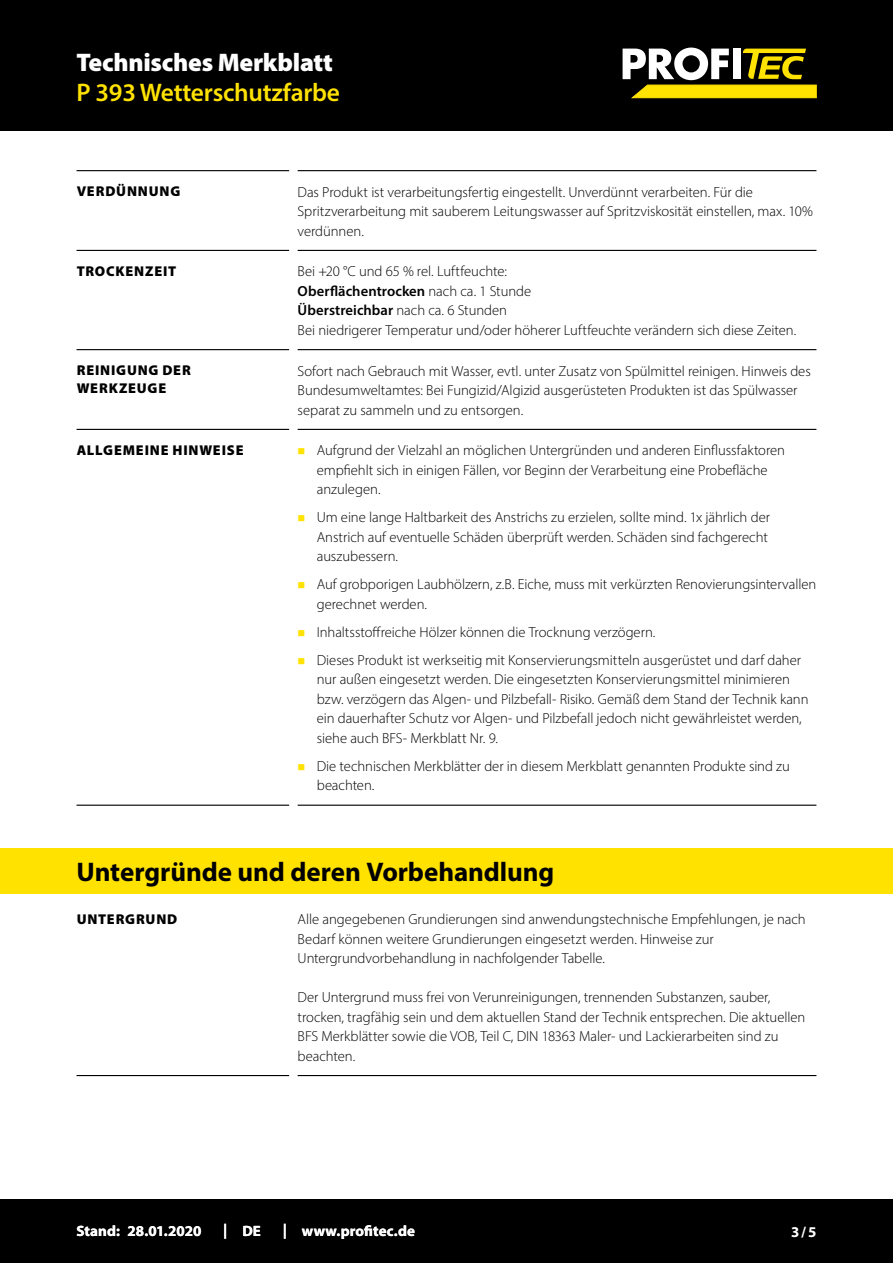
<style>
.page{position:relative;width:893px;height:1263px;background:#fff}
.page>*{position:absolute;margin:0;border:0;box-sizing:border-box;transform-origin:0 0}
.CB_AF_Kapitel_Uebers{font:700 27px "Myriad Pro";letter-spacing:-.005em;color:#000}
.CB_AF_Kopf_Produktna{font:600 25.5px "Myriad Pro";letter-spacing:-.01em;color:#ffe200}
.CB_AF_Kopf_TM{font:900 25.5px "Myriad Pro";letter-spacing:-.01em;color:#fff}
.CB_AF_Fuß_Stand_link{font:700 15px "Myriad Pro";letter-spacing:.005em;color:#fff}
.CB_AF_Text_Standard{font:300 14.7px/19.5px "Myriad Pro";letter-spacing:-.005em;color:#000}
.CB_AF_Abschnitt_Uebe{font:900 14.25px/18px "Myriad Pro";letter-spacing:.06em;color:#000}
.s1{font-weight:600}
</style>
<div class="page">
<div style="left:0;top:0;width:893px;height:131px;background:#000"></div>
<div style="left:0;top:1199px;width:893px;height:64px;background:#000"></div>
<hr style="left:77px;top:170px;width:212px;height:1px;background:#000">
<hr style="left:298px;top:170px;width:518px;height:1px;background:#000">
<hr style="left:77px;top:250px;width:212px;height:1px;background:#000">
<hr style="left:298px;top:250px;width:518px;height:1px;background:#000">
<hr style="left:77px;top:349px;width:212px;height:1px;background:#000">
<hr style="left:298px;top:349px;width:518px;height:1px;background:#000">
<hr style="left:77px;top:429px;width:212px;height:1px;background:#000">
<hr style="left:298px;top:429px;width:518px;height:1px;background:#000">
<hr style="left:77px;top:805px;width:212px;height:1px;background:#000">
<hr style="left:298px;top:805px;width:518px;height:1px;background:#000">
<hr style="left:77px;top:1075px;width:212px;height:1px;background:#000">
<hr style="left:298px;top:1075px;width:518px;height:1px;background:#000">
<div style="left:0;top:848px;width:893px;height:46px;background:#ffe200"></div>
<svg style="left:623px;top:48px;width:193px;height:50px"></svg>
<p class="CB_AF_Kopf_TM" style="left:77px;top:46px;width:258px">Technisches Merkblatt</p>
<p class="CB_AF_Kopf_Produktna" style="left:77px;top:76px;width:265px">P 393 Wetterschutzfarbe</p>
<p class="CB_AF_Abschnitt_Uebe" style="left:77px;top:182px;width:105px">VERDÜNNUNG</p>
<p class="CB_AF_Text_Standard" style="left:298px;top:182px;width:517px">Das Produkt ist verarbeitungsfertig eingestellt. Unverdünnt verarbeiten. Für die<br>Spritzverarbeitung mit sauberem Leitungswasser auf Spritzviskosität einstellen, max. 10% verdünnen.</p>
<p class="CB_AF_Abschnitt_Uebe" style="left:77px;top:262px;width:101px">TROCKENZEIT</p>
<p class="CB_AF_Text_Standard" style="left:298px;top:261px;width:500px">Bei +20 °C und 65 % rel. Luftfeuchte:<br><span class="s1">Oberflächentrocken</span> nach ca. 1 Stunde<br><span class="s1">Überstreichbar</span> nach ca. 6 Stunden<br>Bei niedrigerer Temperatur und/oder höherer Luftfeuchte verändern sich diese Zeiten.</p>
<p class="CB_AF_Abschnitt_Uebe" style="left:77px;top:361px;width:116px">REINIGUNG DER<br>WERKZEUGE</p>
<p class="CB_AF_Text_Standard" style="left:298px;top:361px;width:515px">Sofort nach Gebrauch mit Wasser, evtl. unter Zusatz von Spülmittel reinigen. Hinweis des<br>Bundesumweltamtes: Bei Fungizid/Algizid ausgerüsteten Produkten ist das Spülwasser separat zu sammeln und zu entsorgen.</p>
<p class="CB_AF_Abschnitt_Uebe" style="left:77px;top:441px;width:168px">ALLGEMEINE HINWEISE</p>
<p class="CB_AF_Text_Standard" style="left:317px;top:440px;width:470px">Aufgrund der Vielzahl an möglichen Untergründen und anderen Einflussfaktoren empfiehlt sich in einigen Fällen, vor Beginn der Verarbeitung eine Probefläche anzulegen.</p>
<p class="CB_AF_Text_Standard" style="left:317px;top:507px;width:455px">Um eine lange Haltbarkeit des Anstrichs zu erzielen, sollte mind. 1x jährlich der<br>Anstrich auf eventuelle Schäden überprüft werden. Schäden sind fachgerecht auszubessern.</p>
<p class="CB_AF_Text_Standard" style="left:317px;top:574px;width:501px">Auf grobporigen Laubhölzern, z.B. Eiche, muss mit verkürzten Renovierungsintervallen gerechnet werden.</p>
<p class="CB_AF_Text_Standard" style="left:317px;top:622px;width:340px">Inhaltsstoffreiche Hölzer können die Trocknung verzögern.</p>
<p class="CB_AF_Text_Standard" style="left:317px;top:650px;width:493px">Dieses Produkt ist werkseitig mit Konservierungsmitteln ausgerüstet und darf daher nur außen eingesetzt werden. Die eingesetzten Konservierungsmittel minimieren bzw. verzögern das Algen- und Pilzbefall- Risiko. Gemäß dem Stand der Technik kann ein dauerhafter Schutz vor Algen- und Pilzbefall jedoch nicht gewährleistet werden, siehe auch BFS- Merkblatt Nr. 9.</p>
<p class="CB_AF_Text_Standard" style="left:317px;top:756px;width:475px">Die technischen Merkblätter der in diesem Merkblatt genannten Produkte sind zu beachten.</p>
<p class="CB_AF_Kapitel_Uebers" style="left:77px;top:854px;width:479px">Untergründe und deren Vorbehandlung</p>
<p class="CB_AF_Abschnitt_Uebe" style="left:77px;top:909px;width:102px">UNTERGRUND</p>
<p class="CB_AF_Text_Standard" style="left:298px;top:909px;width:510px">Alle angegebenen Grundierungen sind anwendungstechnische Empfehlungen, je nach<br>Bedarf können weitere Grundierungen eingesetzt werden. Hinweise zur<br>Untergrundvorbehandlung in nachfolgender Tabelle.</p>
<p class="CB_AF_Text_Standard" style="left:298px;top:987px;width:509px">Der Untergrund muss frei von Verunreinigungen, trennenden Substanzen, sauber, trocken, tragfähig sein und dem aktuellen Stand der Technik entsprechen. Die aktuellen BFS Merkblätter sowie die VOB, Teil C, DIN 18363 Maler- und Lackierarbeiten sind zu beachten.</p>
<p class="CB_AF_Fuß_Stand_link" style="left:77px;top:1221px;width:45px">Stand:</p>
<p class="CB_AF_Fuß_Stand_link" style="left:128px;top:1221px;width:75px">28.01.2020</p>
<p class="CB_AF_Fuß_Stand_link" style="left:223px;top:1220px;width:6px">|</p>
<p class="CB_AF_Fuß_Stand_link" style="left:242px;top:1221px;width:20px">DE</p>
<p class="CB_AF_Fuß_Stand_link" style="left:283px;top:1220px;width:6px">|</p>
<p class="CB_AF_Fuß_Stand_link" style="left:302px;top:1221px;width:115px">www.profitec.de</p>
<p class="CB_AF_Fuß_Stand_link" style="left:791px;top:1222px;width:27px">3/5</p>
</div>
